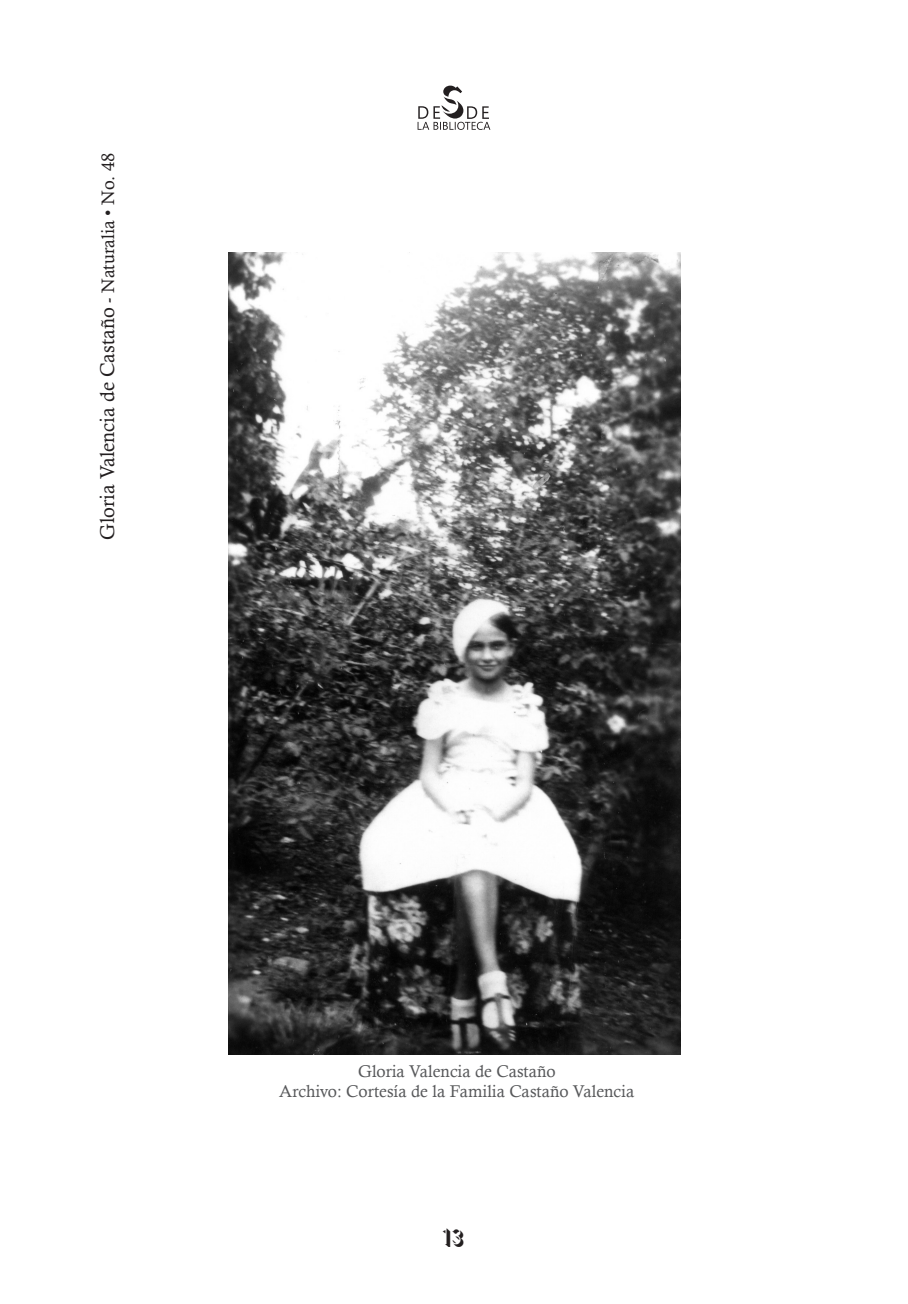
<style>
.page{position:relative;width:908px;height:1304px;background:#fff}
.page>*{position:absolute;margin:0;border:0;box-sizing:border-box;transform-origin:0 0}
.t1{font:24px "Umbra BT";color:#231f20}
.t2{font:20px "Calisto";color:#231f20}
.ENTRADILLA_2{font:17px "Calisto";color:#57585a}
.s1{font-size:18px}
</style>
<div class="page">
<svg style="left:417px;top:86px;width:73px;height:44px"></svg>
<img style="left:229px;top:252px;width:451px;height:803px">
<p class="t2" style="left:96px;top:540px;width:388px;rotate:-90deg">Gloria Valencia de Castaño <span class="s1">- Naturalia • No. 48</span></p>
<p class="ENTRADILLA_2" style="left:358px;top:1061px;width:199px">Gloria Valencia de Castaño</p>
<p class="ENTRADILLA_2" style="left:279px;top:1082px;width:356px">Archivo: Cortesía de la Familia Castaño Valencia</p>
<h1 class="t1" style="left:443px;top:1222px;width:23px">13</h1>
</div>
